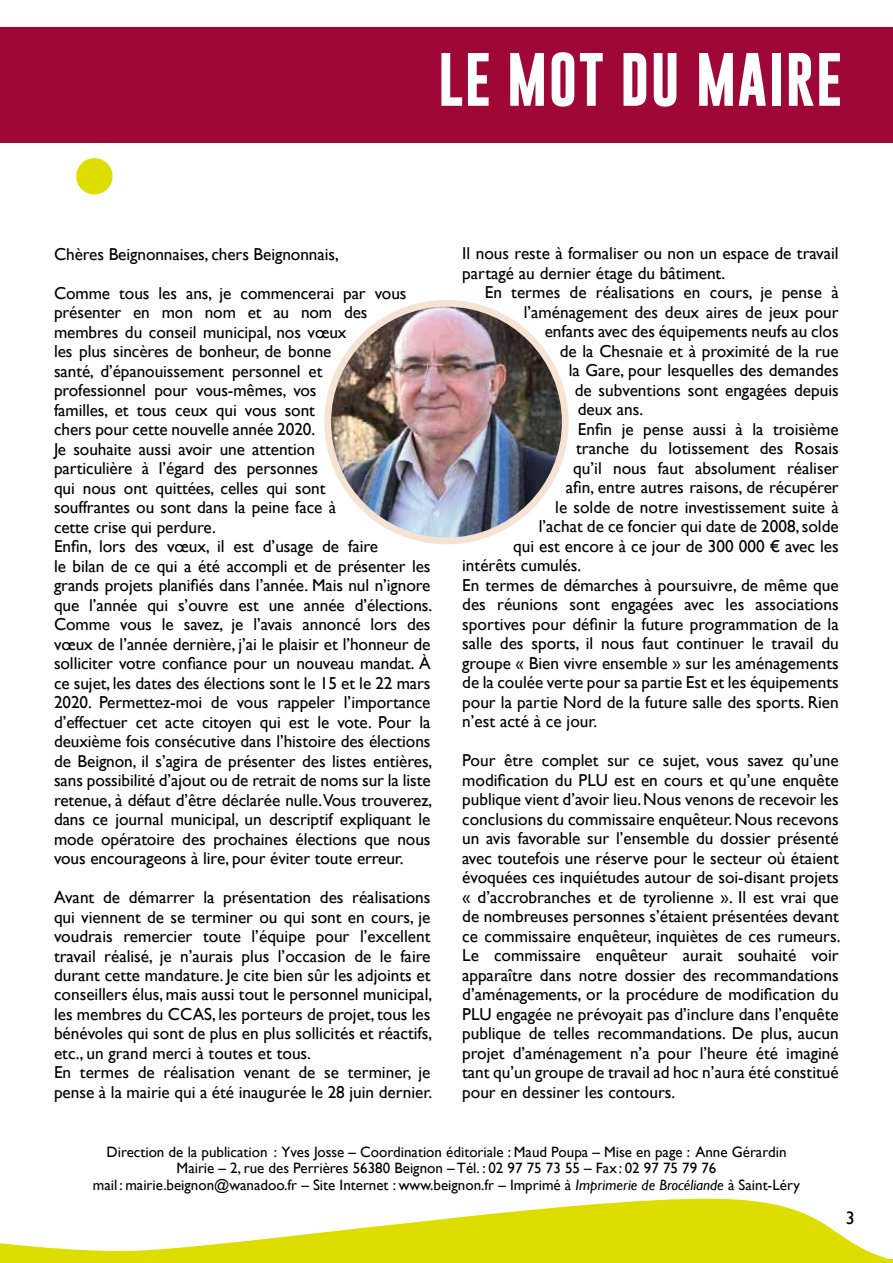
<style>
.page{position:relative;width:893px;height:1263px;background:#fff}
.page>*{position:absolute;margin:0;border:0;box-sizing:border-box;transform-origin:0 0}
.t1{font:700 54px "Gobold";letter-spacing:.025em;color:#fff}
.t2{font:18px "Gill Sans";color:#000}
.t3{font:17.25px/19.5px "Gill Sans";color:#000}
.t4{font:15px/16.5px "Gill Sans";color:#000;text-align:center}
.s1{font-style:italic}
</style>
<div class="page">
<div style="left:0;top:28px;width:893px;height:115px;background:#9f0737"></div>
<img style="left:328px;top:303px;width:237px;height:238px;border-radius:119px">
<div style="left:324px;top:300px;width:245px;height:244px;border:7px solid #f5e3d4;border-radius:50%"></div>
<svg style="left:0;top:1198px;width:893px;height:62px;fill:#dedd00"></svg>
<hr style="left:0;top:1260px;width:893px;height:3px;background:#dedd00">
<div style="left:76px;top:158px;width:37px;height:36px;background:#dedd00;border-radius:50%"></div>
<h1 class="t1" style="left:438px;top:44px;width:406px">LE MOT DU MAIRE</h1>
<p class="t3" style="left:54px;top:244px;width:286px">Chères Beignonnaises, chers Beignonnais,</p>
<p class="t3" style="left:54px;top:283px;width:380px">Comme tous les ans, je commencerai par vous présenter en mon nom et au nom des membres du conseil municipal, nos vœux<br>les plus sincères de bonheur, de bonne<br>santé, d’épanouissement personnel et<br>professionnel pour vous-mêmes, vos<br>familles, et tous ceux qui vous sont<br>chers pour cette nouvelle année 2020.<br>Je souhaite aussi avoir une attention<br>particulière à l’égard des personnes<br>qui nous ont quittées, celles qui sont<br>souffrantes ou sont dans la peine face à<br>cette crise qui perdure.<br>Enfin, lors des vœux, il est d’usage de faire<br>le bilan de ce qui a été accompli et de présenter les grands projets planifiés dans l’année. Mais nul n’ignore que l’année qui s’ouvre est une année d’élections.<br>Comme vous le savez, je l’avais annoncé lors des vœux de l’année dernière, j’ai le plaisir et l’honneur de solliciter votre confiance pour un nouveau mandat. À ce sujet, les dates des élections sont le 15 et le 22 mars 2020. Permettez-moi de vous rappeler l’importance d’effectuer cet acte citoyen qui est le vote. Pour la deuxième fois consécutive dans l’histoire des élections de Beignon, il s’agira de présenter des listes entières, sans possibilité d’ajout ou de retrait de noms sur la liste retenue, à défaut d’être déclarée nulle.Vous trouverez, dans ce journal municipal, un descriptif expliquant le mode opératoire des prochaines élections que nous vous encourageons à lire, pour éviter toute erreur.</p>
<p class="t3" style="left:54px;top:888px;width:380px">Avant de démarrer la présentation des réalisations qui viennent de se terminer ou qui sont en cours, je voudrais remercier toute l’équipe pour l’excellent travail réalisé, je n’aurais plus l’occasion de le faire durant cette mandature. Je cite bien sûr les adjoints et conseillers élus, mais aussi tout le personnel municipal, les membres du CCAS, les porteurs de projet, tous les bénévoles qui sont de plus en plus sollicités et réactifs, etc., un grand merci à toutes et tous.<br>En termes de réalisation venant de se terminer, je pense à la mairie qui a été inaugurée le 28 juin dernier.</p>
<p class="t3" style="left:462px;top:244px;width:378px">Il nous reste à formaliser ou non un espace de travail partagé au dernier étage du bâtiment.</p>
<p class="t3" style="left:485px;top:283px;width:355px">En termes de réalisations en cours, je pense à</p>
<p class="t3" style="left:524px;top:303px;width:317px">l’aménagement des deux aires de jeux pour</p>
<p class="t3" style="left:545px;top:322px;width:296px">enfants avec des équipements neufs au clos</p>
<p class="t3" style="left:560px;top:342px;width:280px">de la Chesnaie et à proximité de la rue</p>
<p class="t3" style="left:569px;top:361px;width:272px">la Gare, pour lesquelles des demandes</p>
<p class="t3" style="left:575px;top:381px;width:266px">de subventions sont engagées depuis</p>
<p class="t3" style="left:578px;top:400px;width:67px">deux ans.</p>
<p class="t3" style="left:578px;top:420px;width:262px">Enfin je pense aussi à la troisième</p>
<p class="t3" style="left:576px;top:439px;width:264px">tranche du lotissement des Rosais</p>
<p class="t3" style="left:573px;top:458px;width:267px">qu’il nous faut absolument réaliser</p>
<p class="t3" style="left:566px;top:478px;width:275px">afin, entre autres raisons, de récupérer</p>
<p class="t3" style="left:555px;top:497px;width:285px">le solde de notre investissement suite à</p>
<p class="t3" style="left:539px;top:517px;width:302px">l’achat de ce foncier qui date de 2008, solde</p>
<p class="t3" style="left:513px;top:536px;width:327px">qui est encore à ce jour de 300 000 € avec les</p>
<p class="t3" style="left:462px;top:556px;width:121px">intérêts cumulés.</p>
<p class="t3" style="left:462px;top:575px;width:378px">En termes de démarches à poursuivre, de même que</p>
<p class="t3" style="left:462px;top:595px;width:378px">des réunions sont engagées avec les associations</p>
<p class="t3" style="left:462px;top:614px;width:378px">sportives pour définir la future programmation de la</p>
<p class="t3" style="left:462px;top:634px;width:378px">salle des sports, il nous faut continuer le travail du</p>
<p class="t3" style="left:462px;top:653px;width:378px">groupe « Bien vivre ensemble » sur les aménagements</p>
<p class="t3" style="left:462px;top:673px;width:378px">de la coulée verte pour sa partie Est et les équipements</p>
<p class="t3" style="left:462px;top:692px;width:378px">pour la partie Nord de la future salle des sports. Rien</p>
<p class="t3" style="left:462px;top:712px;width:137px">n’est acté à ce jour.</p>
<p class="t3" style="left:462px;top:751px;width:380px;text-align:justify">Pour être complet sur ce sujet, vous savez qu’une modification du PLU est en cours et qu’une enquête publique vient d’avoir lieu. Nous venons de recevoir les conclusions du commissaire enquêteur. Nous recevons un avis favorable sur l’ensemble du dossier présenté avec toutefois une réserve pour le secteur où étaient évoquées ces inquiétudes autour de soi-disant projets « d’accrobranches et de tyrolienne ». Il est vrai que de nombreuses personnes s’étaient présentées devant ce commissaire enquêteur, inquiètes de ces rumeurs.<br>Le commissaire enquêteur aurait souhaité voir apparaître dans notre dossier des recommandations d’aménagements, or la procédure de modification du PLU engagée ne prévoyait pas d’inclure dans l’enquête publique de telles recommandations. De plus, aucun projet d’aménagement n’a pour l’heure été imaginé tant qu’un groupe de travail ad hoc n’aura été constitué pour en dessiner les contours.</p>
<p class="t4" style="left:93px;top:1144px;width:708px">Direction de la publication : Yves Josse – Coordination éditoriale : Maud Poupa – Mise en page : Anne Gérardin<br>Mairie – 2, rue des Perrières 56380 Beignon – Tél. : 02 97 75 73 55 – Fax: 02 97 75 79 76<br>mail : mairie.beignon@wanadoo.fr – Site Internet : www.beignon.fr – Imprimé à <span class="s1">Imprimerie de Brocéliande</span> à Saint-Léry</p>
<p class="t2" style="left:846px;top:1207px;width:10px">3</p>
</div>
